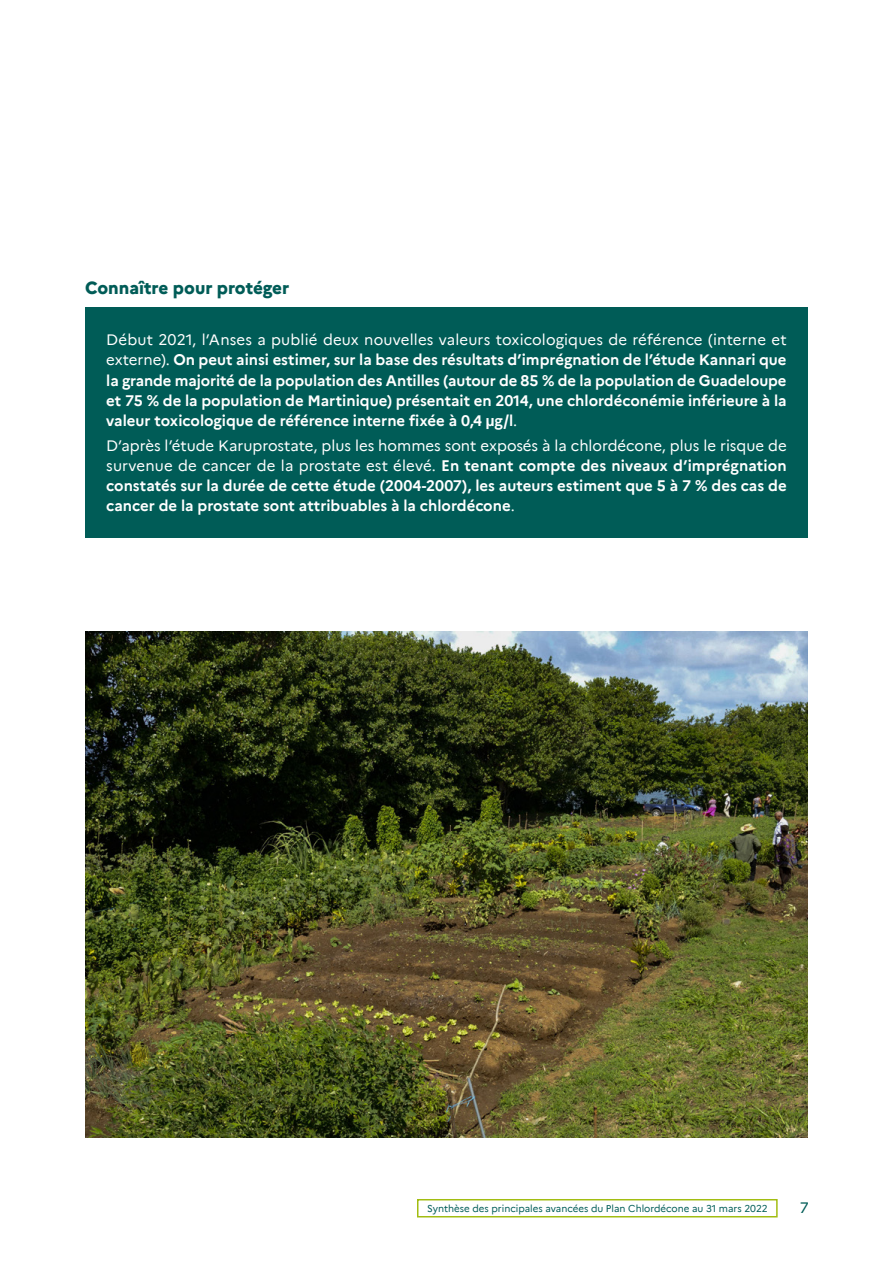
<style>
.page{position:relative;width:893px;height:1263px;background:#fff}
.page>*{position:absolute;margin:0;border:0;box-sizing:border-box;transform-origin:0 0}
.t1{font:800 17.25px "Marianne";color:#005c57}
.t2{font:700 15px/20.2px "Marianne";color:#fff;text-align:justify}
.t3{font:15px "Marianne";color:#005c57}
.t4{font:9.75px "Marianne";color:#005c57}
.s1{font-weight:400}
.s2{font-family:"Arial"}
</style>
<div class="page">
<div style="left:85px;top:307px;width:723px;height:231px;background:#005c57"></div>
<img style="left:85px;top:631px;width:723px;height:506px">
<div style="left:417px;top:1199px;width:361px;height:18px;border:2px solid #a2bd12"></div>
<p class="t1" style="left:85px;top:274px;width:206px">Connaître pour protéger</p>
<p class="t2" style="left:106px;top:328px;width:682px"><span class="s1">Début 2021, l’Anses a publié deux nouvelles valeurs toxicologiques de référence (interne et externe).</span> On peut ainsi estimer, sur la base des résultats d’imprégnation de l’étude Kannari que la grande majorité de la population des Antilles (autour de 85 % de la population de Guadeloupe et 75 % de la population de Martinique) présentait en 2014, une chlordéconémie inférieure à la valeur toxicologique de référence interne fixée à 0,4 <span class="s2">µ</span>g/l<span class="s1">.</span></p>
<p class="t2" style="left:106px;top:434px;width:682px"><span class="s1">D’après l’étude Karuprostate, plus les hommes sont exposés à la chlordécone, plus le risque de survenue de cancer de la prostate est élevé.</span> En tenant compte des niveaux d’imprégnation constatés sur la durée de cette étude (2004-2007), les auteurs estiment que 5 à 7 % des cas de cancer de la prostate sont attribuables à la chlordécone<span class="s1">.</span></p>
<p class="t4" style="left:427px;top:1201px;width:342px">Synthèse des principales avancées du Plan Chlordécone au 31 mars 2022</p>
<p class="t3" style="left:800px;top:1196px;width:10px">7</p>
</div>
